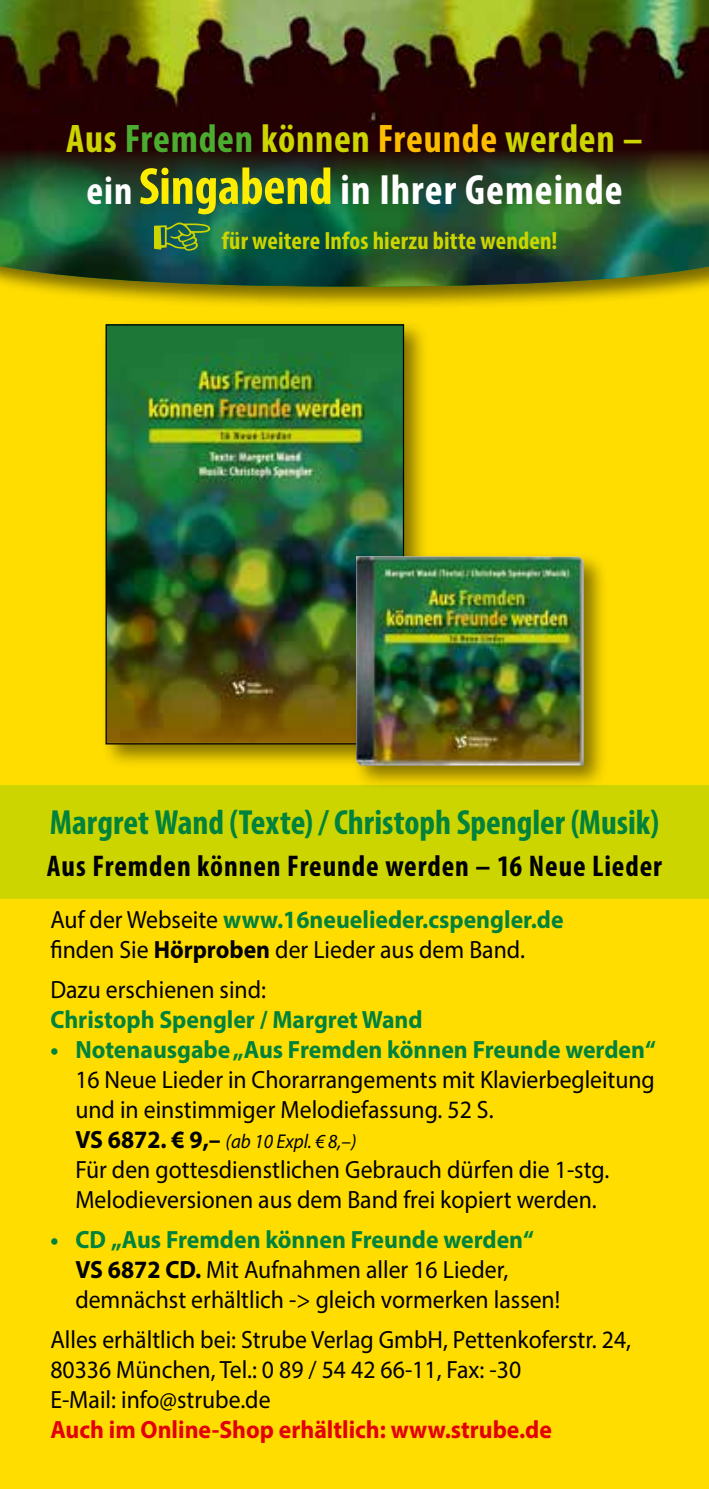
<style>
.page{position:relative;width:709px;height:1489px;background:#fff}
.page>*{position:absolute;margin:0;border:0;box-sizing:border-box;transform-origin:0 0}
.t1{font:700 condensed 42.5px "Myriad Pro";letter-spacing:.025em;color:#fff}
.t2{font:700 condensed 40px "Myriad Pro";letter-spacing:.02em;color:#ccd500}
.t3{font:700 condensed 35px "Myriad Pro";color:#00823c}
.t4{font:700 condensed 30px "Myriad Pro";letter-spacing:.03em;color:#000}
.t5{font:25px/30px "Myriad Pro";color:#000;scale:.95 1}
.t6{font:700 25px "Myriad Pro";color:#00823c;scale:.95 1}
.t7{font:700 25px "Myriad Pro";color:#e3000b;scale:.95 1}
.t8{font:700 condensed 25px "Myriad Pro";letter-spacing:.01em;color:#ccd500}
.t9{font:italic 20px "Myriad Pro";color:#000;scale:.95 1}
.s1{color:#4bad30}
.s2{color:#fcbd00}
.s3{font-size:40px}
.s4{font-size:52.5px;color:#ffed00}
.s5{font-weight:700;color:#00823c}
.s6{font-weight:700}
.s7{font-weight:700;font-style:normal;font-size:25px}
</style>
<div class="page">
<div style="left:0;top:0;width:709px;height:1488px;background:#fd0"></div>
<div style="left:0;top:0;width:709px;height:310px;background:#000;opacity:.52"></div>
<img style="left:0;top:220px;width:709px;height:66px">
<img style="left:0;top:0;width:709px;height:220px">
<div style="left:101px;top:319px;width:328px;height:450px;background:#000;opacity:.48"></div>
<img style="left:107px;top:326px;width:295px;height:416px">
<div style="left:0;top:785px;width:709px;height:113px;background:#ccd500"></div>
<div style="left:351px;top:551px;width:257px;height:239px;background:#000;opacity:.48"></div>
<img style="left:356px;top:556px;width:228px;height:209px">
<svg style="left:154px;top:222px;width:56px;height:29px;background:#0d5c5a"></svg>
<h2 class="t2" style="left:66px;top:114px;width:578px">Aus <span class="s1">Fremden</span> können <span class="s2">Freunde</span> werden –</h2>
<h1 class="t1" style="left:86px;top:163px;width:537px"><span class="s3">ein</span> <span class="s4">Singabend</span> in Ihrer Gemeinde</h1>
<p class="t8" style="left:222px;top:225px;width:337px">für weitere Infos hierzu bitte wenden!</p>
<h3 class="t3" style="left:50px;top:800px;width:610px">Margret Wand (Texte) / Christoph Spengler (Musik)</h3>
<p class="t4" style="left:47px;top:847px;width:616px">Aus Fremden können Freunde werden – 16 Neue Lieder</p>
<p class="t5" style="left:50px;top:904px;width:542px">Auf der Webseite <span class="s5">www.16neuelieder.cspengler.de </span>finden Sie <span class="s6">Hörproben</span> der Lieder aus dem Band.</p>
<p class="t5" style="left:50px;top:974px;width:228px">Dazu erschienen sind:</p>
<p class="t6" style="left:50px;top:1003px;width:393px">Christoph Spengler / Margret Wand</p>
<p class="t6" style="left:50px;top:1033px;width:639px">• Notenausgabe „Aus Fremden können Freunde werden“</p>
<p class="t5" style="left:75px;top:1064px;width:611px">16 Neue Lieder in Chorarrangements mit Klavierbegleitung und in einstimmiger Melodiefassung. 52 S.</p>
<p class="t9" style="left:75px;top:1128px;width:297px"><span class="s7">VS 6872. € 9,–</span> (ab 10 Expl. € 8,–)</p>
<p class="t5" style="left:75px;top:1154px;width:563px">Für den gottesdienstlichen Gebrauch dürfen die 1-stg.<br>Melodieversionen aus dem Band frei kopiert werden.</p>
<p class="t5" style="left:75px;top:1224px;width:512px;text-indent:-25px"><span class="s5">• CD „Aus Fremden können Freunde werden“<br></span><span class="s6">VS 6872 CD.</span> Mit Aufnahmen aller 16 Lieder, demnächst erhältlich -&gt; gleich vormerken lassen!</p>
<p class="t5" style="left:50px;top:1324px;width:613px">Alles erhältlich bei: Strube Verlag GmbH, Pettenkoferstr. 24,<br>80336 München, Tel.: 0 89 / 54 42 66-11, Fax: -30<br>E-Mail: info@strube.de</p>
<p class="t7" style="left:50px;top:1413px;width:529px">Auch im Online-Shop erhältlich: www.strube.de</p>
</div>
